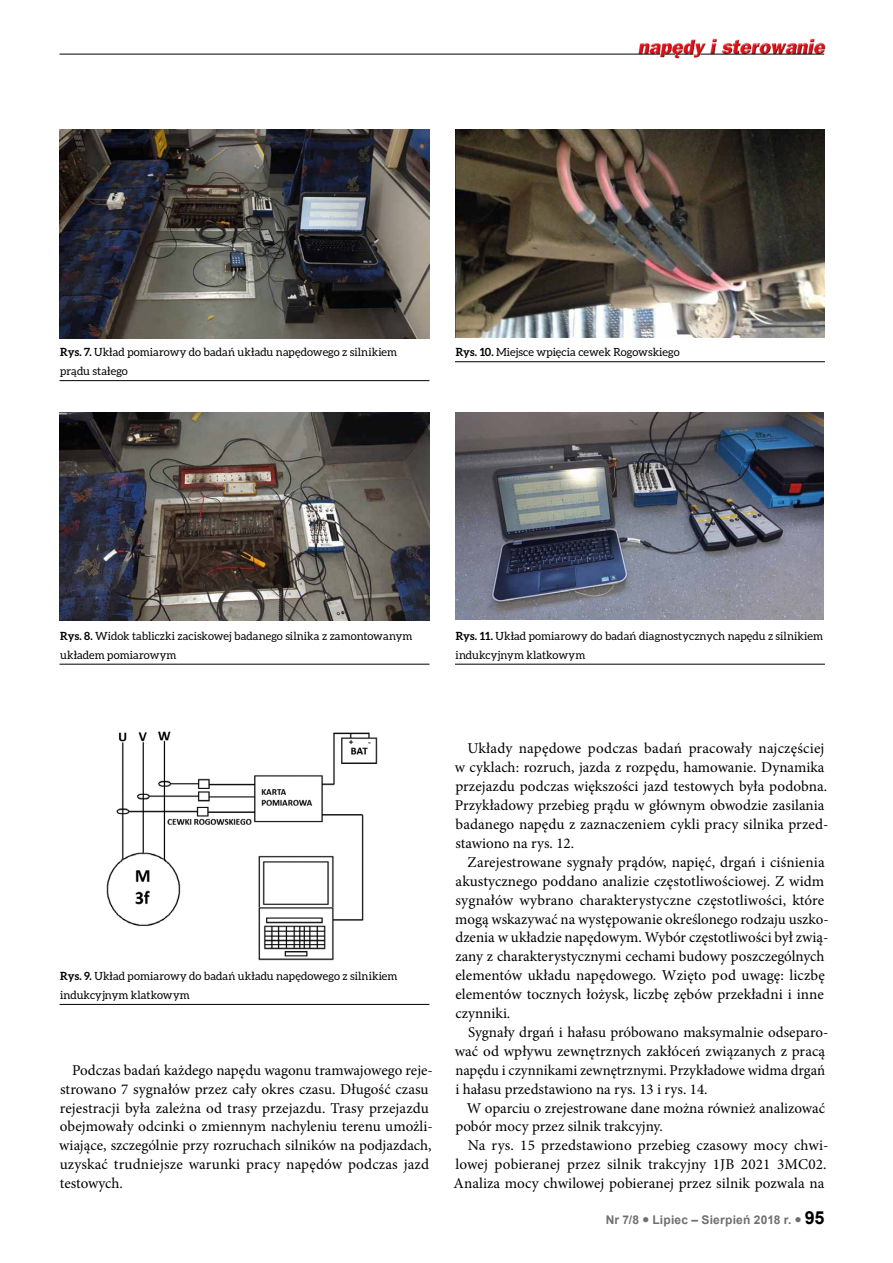
<style>
.page{position:relative;width:893px;height:1263px;background:#fff}
.page>*{position:absolute;margin:0;border:0;box-sizing:border-box;transform-origin:0 0}
.t1{font:15px/18.9px "Minion Pro";letter-spacing:.005em;color:#000}
.t2{font:700 12px "Arial";letter-spacing:.02em;color:#706f6f}
.t3{font:11.25px/18.9px "Aleo";letter-spacing:.005em;color:#000}
.s1{font-weight:700}
.s2{font-size:18px;color:#000}
</style>
<div class="page">
<img style="left:636px;top:38px;width:190px;height:21px">
<hr style="left:60px;top:54px;width:600px;height:1px;background:#000">
<svg style="left:665px;top:54px;width:28px;height:1px"></svg>
<hr style="left:700px;top:54px;width:124px;height:1px;background:#000">
<hr style="left:60px;top:380px;width:369px;height:1px;background:#000">
<hr style="left:60px;top:664px;width:369px;height:1px;background:#000">
<img style="left:60px;top:130px;width:369px;height:208px">
<img style="left:60px;top:412px;width:369px;height:209px">
<img style="left:106px;top:731px;width:272px;height:230px">
<hr style="left:60px;top:1004px;width:369px;height:1px;background:#000">
<hr style="left:455px;top:361px;width:370px;height:1px;background:#000">
<hr style="left:455px;top:664px;width:370px;height:1px;background:#000">
<img style="left:455px;top:130px;width:369px;height:207px">
<img style="left:455px;top:412px;width:369px;height:208px">
<p class="t3" style="left:60px;top:343px;width:339px"><span class="s1">Rys. 7.</span> Układ pomiarowy do badań układu napędowego z silnikiem prądu stałego</p>
<p class="t3" style="left:456px;top:343px;width:225px"><span class="s1">Rys. 10.</span> Miejsce wpięcia cewek Rogowskiego</p>
<p class="t3" style="left:60px;top:626px;width:354px"><span class="s1">Rys. 8.</span> Widok tabliczki zaciskowej badanego silnika z zamontowanym układem pomiarowym</p>
<p class="t3" style="left:456px;top:626px;width:369px"><span class="s1">Rys. 11.</span> Układ pomiarowy do badań diagnostycznych napędu z silnikiem indukcyjnym klatkowym</p>
<p class="t3" style="left:60px;top:967px;width:339px"><span class="s1">Rys. 9.</span> Układ pomiarowy do badań układu napędowego z silnikiem indukcyjnym klatkowym</p>
<p class="t1" style="left:59px;top:1060px;width:375px;text-indent:13px">Podczas badań każdego napędu wagonu tramwajowego reje&shy;strowano 7 sygnałów przez cały okres czasu. Długość czasu rejestracji była zależna od trasy przejazdu. Trasy przejazdu obejmowały odcinki o zmiennym nachyleniu terenu umożli&shy;wiające, szczególnie przy rozruchach silników na podjazdach, uzyskać trudniejsze warunki pracy napędów podczas jazd testowych.</p>
<p class="t1" style="left:455px;top:739px;width:375px;text-indent:13px">Układy napędowe podczas badań pracowały najczęściej w cyklach: rozruch, jazda z rozpędu, hamowanie. Dynamika przejazdu podczas większości jazd testowych była podobna.<br>Przykładowy przebieg prądu w głównym obwodzie zasilania badanego napędu z zaznaczeniem cykli pracy silnika przed&shy;stawiono na rys. 12.</p>
<p class="t1" style="left:455px;top:853px;width:375px;text-indent:12px">Zarejestrowane sygnały prądów, napięć, drgań i ciśnienia akustycznego poddano analizie częstotliwościowej. Z widm sygnałów wybrano charakterystyczne częstotliwości, które mogą wskazywać na występowanie określonego rodzaju uszko&shy;dzenia w układzie napędowym. Wybór częstotliwości był zwią&shy;zany z charakterystycznymi cechami budowy poszczególnych elementów układu napędowego. Wzięto pod uwagę: liczbę elementów tocznych łożysk, liczbę zębów przekładni i inne czynniki.</p>
<p class="t1" style="left:455px;top:1023px;width:375px;text-indent:13px">Sygnały drgań i hałasu próbowano maksymalnie odseparo&shy;wać od wpływu zewnętrznych zakłóceń związanych z pracą napędu i czynnikami zewnętrznymi. Przykładowe widma drgań i hałasu przedstawiono na rys. 13 i rys. 14.</p>
<p class="t1" style="left:455px;top:1098px;width:371px;text-indent:11px">W oparciu o zrejestrowane dane można również analizować pobór mocy przez silnik trakcyjny.</p>
<p class="t1" style="left:454px;top:1136px;width:377px;text-indent:14px">Na rys. 15 przedstawiono przebieg czasowy mocy chwi&shy;lowej pobieranej przez silnik trakcyjny 1JB 2021 3MC02.<br>Analiza mocy chwilowej pobieranej przez silnik pozwala na</p>
<p class="t2" style="left:606px;top:1212px;width:220px">Nr 7/8 ● Lipiec – Sierpień 2018 r. ● <span class="s2">95</span></p>
</div>
